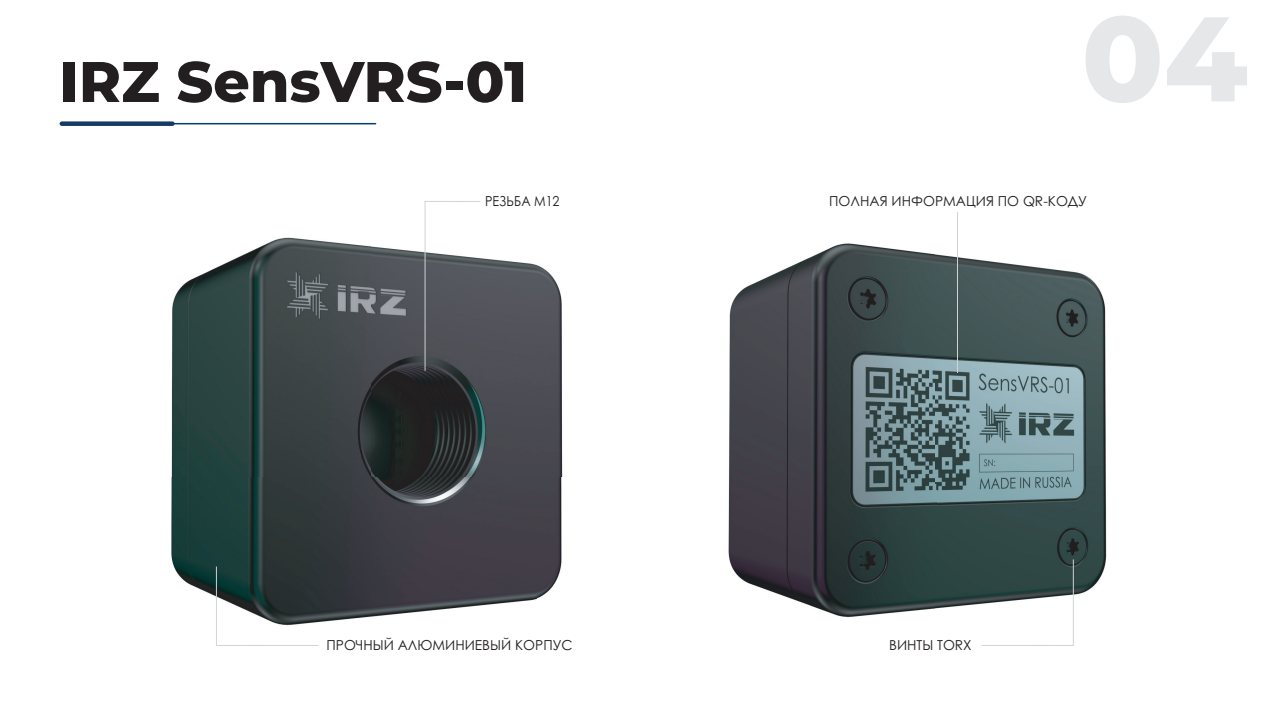
<style>
.page{position:relative;width:1263px;height:711px;background:#fff}
.page>*{position:absolute;margin:0;border:0;box-sizing:border-box;transform-origin:0 0}
.Страница{font:800 120px "Montserrat";color:#e6e7e9}
.Заголовок{font:800 57px "Montserrat";color:#231f20}
.t1{font:13.8px "Century Gothic";color:#231f20}
.t2{font:13.8px "Century Gothic";color:#231f20;scale:.91 1}
</style>
<div class="page">
<hr style="left:62px;top:123px;width:314px;height:1px;background:#004071">
<div style="left:62px;top:121px;width:110px;height:5px;background:#143a65"></div>
<img style="left:171px;top:201px;width:392px;height:445px">
<img style="left:728px;top:243px;width:379px;height:403px">
<svg style="left:981px;top:559px;width:93px;height:86px"></svg>
<hr style="left:957px;top:212px;width:1px;height:160px;background:#d1d2d4">
<svg style="left:216px;top:566px;width:102px;height:79px"></svg>
<svg style="left:425px;top:201px;width:55px;height:169px"></svg>
<p class="Заголовок" style="left:60px;top:40px;width:469px">IRZ SensVRS-01</p>
<p class="Страница" style="left:1081px;top:-29px;width:168px">04</p>
<p class="t2" style="left:485px;top:191px;width:83px">РЕЗЬБА М12</p>
<p class="t1" style="left:829px;top:191px;width:259px">ПОЛНАЯ ИНФОРМАЦИЯ ПО QR-КОДУ</p>
<p class="t1" style="left:326px;top:635px;width:248px">ПРОЧНЫЙ АЛЮМИНИЕВЫЙ КОРПУС</p>
<p class="t1" style="left:889px;top:635px;width:84px">ВИНТЫ TORX</p>
</div>
